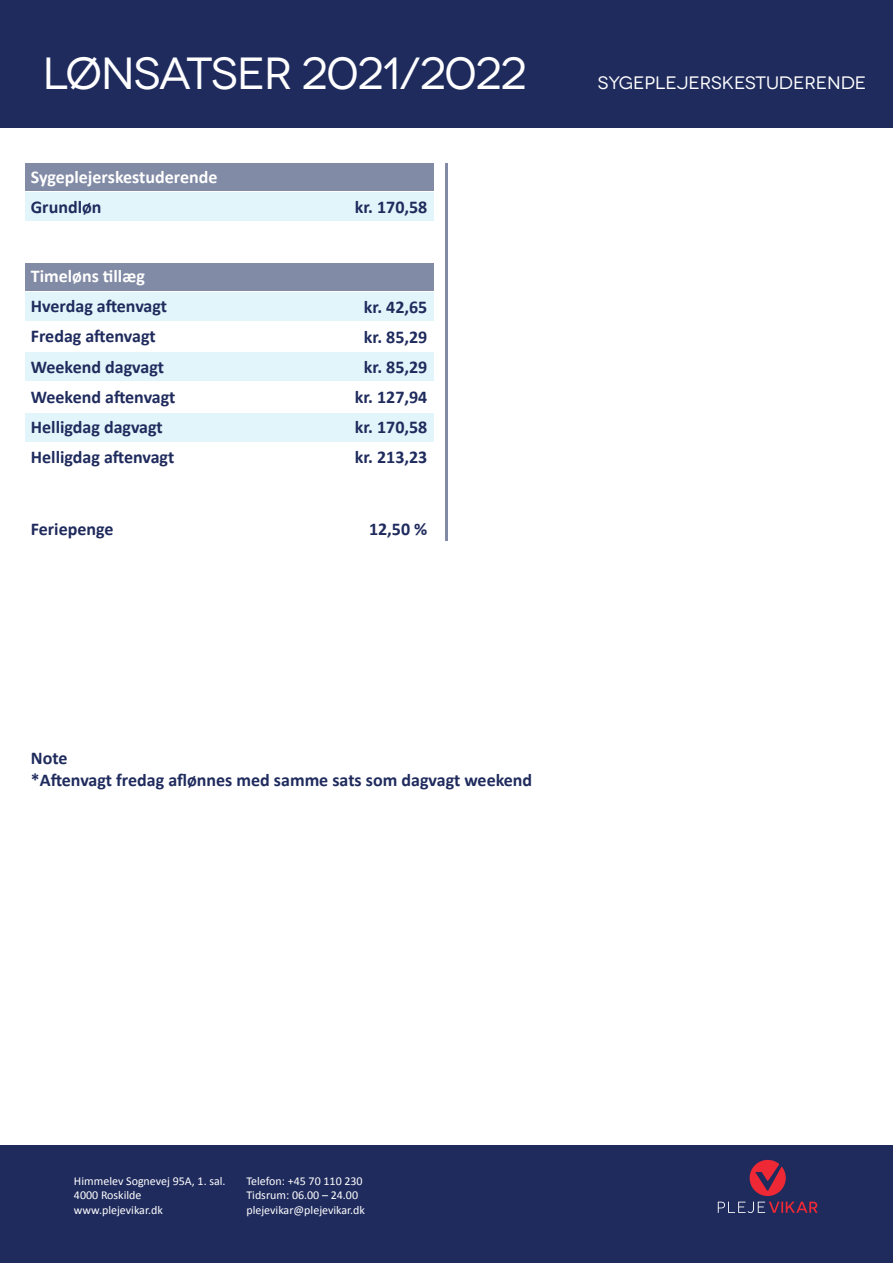
<style>
.page{position:relative;width:893px;height:1263px;background:#fff}
.page>*{position:absolute;margin:0;border:0;box-sizing:border-box;transform-origin:0 0}
.t1{font:45px "Novecentowide";letter-spacing:-.025em;color:#fff}
.t2{font:700 18px/30px "Calibri";color:#1f2b5d}
.t3{font:700 18px "Calibri";color:#fff}
.t4{font:18px "Novecentowide";color:#fff}
.t5{font:12px/14.4px "Calibri";color:#fff}
</style>
<div class="page">
<div style="left:0;top:0;width:893px;height:128px;background:#1f2b5d"></div>
<div style="left:0;top:1145px;width:893px;height:118px;background:#1f2b5d"></div>
<svg style="left:718px;top:1160px;width:100px;height:53px"></svg>
<div style="left:26px;top:293px;width:408px;height:28px;background:#e2f5fa"></div>
<div style="left:26px;top:352px;width:408px;height:29px;background:#e2f5fa"></div>
<div style="left:26px;top:414px;width:408px;height:28px;background:#e2f5fa"></div>
<div style="left:26px;top:193px;width:408px;height:28px;background:#e2f5fa"></div>
<div style="left:26px;top:163px;width:408px;height:27px;background:#828ba5"></div>
<div style="left:26px;top:263px;width:408px;height:27px;background:#828ba5"></div>
<hr style="left:445px;top:163px;width:3px;height:377px;background:#1c2d5c">
<h1 class="t1" style="left:43px;top:47px;width:485px">LØNSATSER 2021/2022</h1>
<p class="t3" style="left:31px;top:164px;width:188px">Sygeplejerskestuderende</p>
<p class="t2" style="left:31px;top:191px;width:72px">Grundløn</p>
<p class="t2" style="left:355px;top:191px;width:74px">kr. 170,58</p>
<p class="t3" style="left:31px;top:264px;width:116px">Timeløns tillæg</p>
<p class="t2" style="left:31px;top:291px;width:146px">Hverdag aftenvagt<br>Fredag aftenvagt<br>Weekend dagvagt<br>Weekend aftenvagt<br>Helligdag dagvagt<br>Helligdag aftenvagt</p>
<p class="t2" style="left:355px;top:291px;width:74px;text-align:center">kr. 42,65 kr. 85,29 kr. 85,29 kr. 127,94 kr. 170,58 kr. 213,23</p>
<p class="t2" style="left:31px;top:513px;width:84px">Feriepenge</p>
<p class="t2" style="left:369px;top:513px;width:60px">12,50 %</p>
<p class="t4" style="left:598px;top:72px;width:270px">SYGEPLEJERSKESTUDERENDE</p>
<p class="t2" style="left:31px;top:747px;width:503px;line-height:21.6px">Note<br>*Aftenvagt fredag aflønnes med samme sats som dagvagt weekend</p>
<p class="t5" style="left:74px;top:1173px;width:153px">Himmelev Sognevej 95A, 1. sal.<br>4000 Roskilde www.plejevikar.dk</p>
<p class="t5" style="left:246px;top:1173px;width:120px">Telefon: +45 70 110 230<br>Tidsrum: 06.00 – 24.00 plejevikar@plejevikar.dk</p>
</div>
